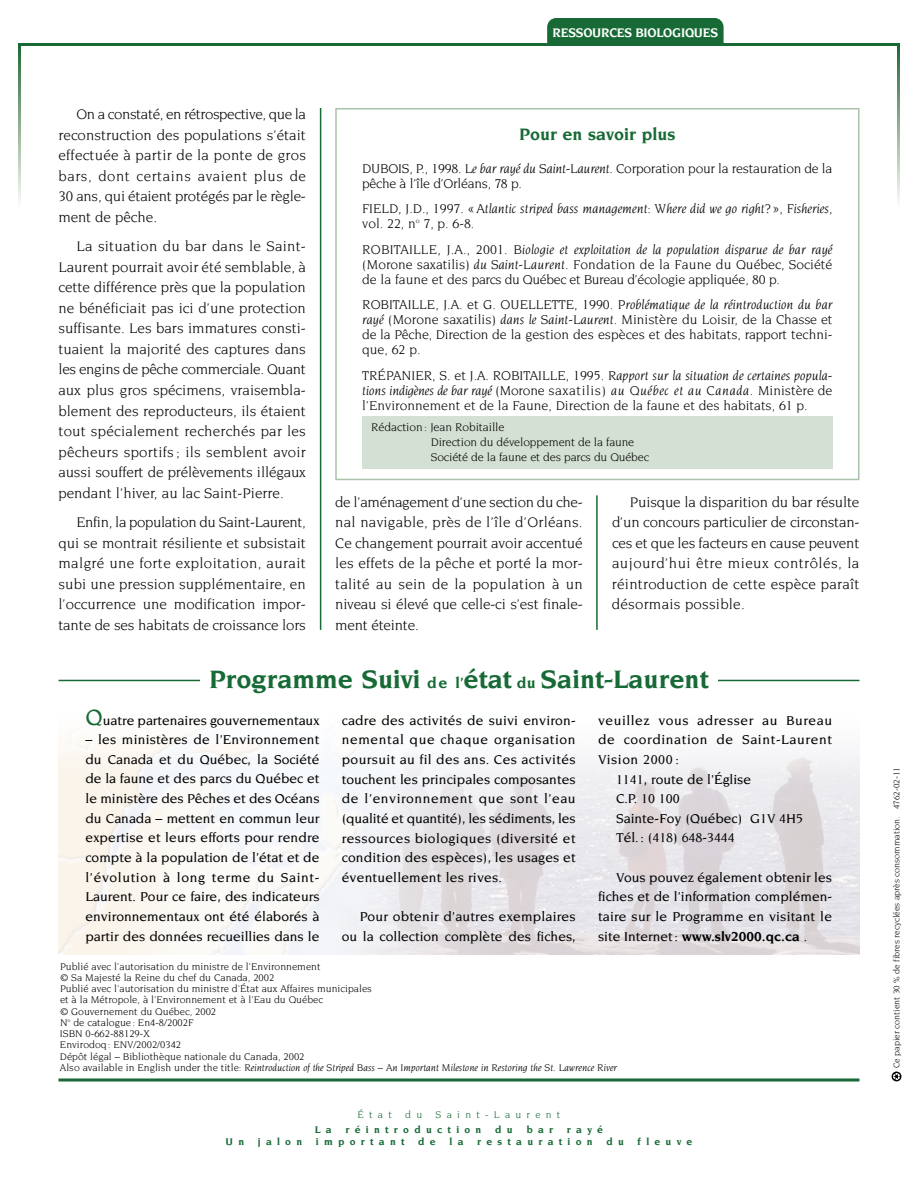
<style>
.page{position:relative;width:918px;height:1188px;background:#fff}
.page>*{position:absolute;margin:0;border:0;box-sizing:border-box;transform-origin:0 0}
.t1{font:700 27.3px "Novarese";color:#176a35}
.t2{font:700 18px "Novarese";color:#176a35}
.t3{font:15px/20.5px "Novarese";letter-spacing:-.01em;color:#000;text-align:justify}
.t4{font:500 13.8px/19.6px "Novarese";color:#000;text-align:justify}
.t5{font:13.8px/15px "Novarese";letter-spacing:-.015em;color:#000;text-align:justify}
.t6{font:italic 13.8px/15px "Novarese";color:#000}
.t7{font:500 13.8px "Novarese";letter-spacing:.04em;color:#000}
.t8{font:500 13.8px "Novarese";letter-spacing:.045em;color:#000}
.t9{font:700 13.5px "Novarese";letter-spacing:-.02em;color:#fff;scale:.94 1}
.t10{font:12px/15px "Novarese";letter-spacing:-.01em;color:#000}
.t11{font:10.5px/11.2px "Novarese";color:#000}
.t12{font:700 10.5px "Novarese";letter-spacing:.5em;color:#176a35}
.t13{font:10.5px "Novarese";letter-spacing:.5em;color:#176a35}
.t14{font:9px "Novarese";color:#000}
.s1{font-style:italic}
.s2{font-style:normal}
.s3{font-size:16.05px}
.s4{font-weight:700}
.s5{font-size:24px;color:#176a35}
</style>
<div class="page">
<div style="left:362px;top:416px;width:471px;height:52px;background:#d4e0d3"></div>
<svg style="left:58px;top:1078px;width:802px;height:4px;background:#508f67"></svg>
<div style="left:547px;top:18px;width:177px;height:25px;background:#176a35"></div>
<hr style="left:18px;top:43px;width:882px;height:3px;background:#176a35">
<svg style="left:897px;top:46px;width:3px;height:155px"></svg>
<svg style="left:18px;top:46px;width:3px;height:155px"></svg>
<svg style="left:892px;top:1071px;width:10px;height:11px"></svg>
<hr style="left:320px;top:108px;width:1px;height:522px;background:#176a35">
<hr style="left:596px;top:495px;width:2px;height:135px;background:#176a35">
<img style="left:58px;top:733px;width:802px;height:222px">
<hr style="left:59px;top:680px;width:141px;height:1px;background:#176a35">
<hr style="left:718px;top:680px;width:141px;height:1px;background:#176a35">
<div style="left:335px;top:108px;width:525px;height:372px;border:2px solid #aac2aa"></div>
<p class="t3" style="left:58px;top:105px;width:249px;text-indent:18px">On a constaté, en rétrospective, que la reconstruction des populations s’était effectuée à partir de la ponte de gros bars, dont certains avaient plus de 30 ans, qui étaient protégés par le règle&shy;ment de pêche.</p>
<p class="t3" style="left:58px;top:237px;width:249px;text-indent:18px">La situation du bar dans le Saint-Laurent pourrait avoir été semblable, à cette différence près que la population ne bénéficiait pas ici d’une protection suffisante. Les bars immatures consti&shy;tuaient la majorité des captures dans les engins de pêche commerciale. Quant aux plus gros spécimens, vraisembla&shy;blement des reproducteurs, ils étaient tout spécialement recherchés par les pêcheurs sportifs ; ils semblent avoir aussi souffert de prélèvements illégaux pendant l’hiver, au lac Saint-Pierre.</p>
<p class="t3" style="left:58px;top:513px;width:249px;text-indent:18px">Enfin, la population du Saint-Laurent, qui se montrait résiliente et subsistait malgré une forte exploitation, aurait subi une pression supplémentaire, en l’occurrence une modification impor&shy;tante de ses habitats de croissance lors</p>
<p class="t9" style="left:553px;top:27px;width:178px">RESSOURCES BIOLOGIQUES</p>
<p class="t2" style="left:519px;top:126px;width:158px">Pour en savoir plus</p>
<p class="t5" style="left:362px;top:161px;width:472px">DUBOIS, P., 1998. <span class="s1">Le bar rayé du Saint-Laurent</span>. Corporation pour la restauration de la pêche à l’île d’Orléans, 78 p.</p>
<p class="t6" style="left:362px;top:202px;width:472px"><span class="s2">FIELD, J.D., 1997. «</span>Atlantic striped bass management: Where did we go right? »<span class="s2">,</span> Fisheries<span class="s2">, vol. 22, n</span><sup>o</sup> <span class="s2">7, p. 6-8.</span></p>
<p class="t5" style="left:362px;top:242px;width:472px">ROBITAILLE, J.A., 2001. <span class="s1">Biologie et exploitation de la population disparue de bar rayé </span>(Morone saxatilis) <span class="s1">du Saint-Laurent</span>. Fondation de la Faune du Québec, Société de la faune et des parcs du Québec et Bureau d’écologie appliquée, 80 p.</p>
<p class="t5" style="left:362px;top:298px;width:472px">ROBITAILLE, J.A. et G. OUELLETTE, 1990. <span class="s1">Problématique de la réintroduction du bar rayé</span> (Morone saxatilis) <span class="s1">dans le Saint-Laurent</span>. Ministère du Loisir, de la Chasse et de la Pêche, Direction de la gestion des espèces et des habitats, rapport techni&shy;que, 62 p.</p>
<p class="t5" style="left:362px;top:368px;width:472px">TRÉPANIER, S. et J.A. ROBITAILLE, 1995. <span class="s1">Rapport sur la situation de certaines popula&shy;tions indigènes de bar rayé</span> (Morone saxatilis) <span class="s1">au Québec et au Canada</span>. Ministère de l’Environnement et de la Faune, Direction de la faune et des habitats, 61 p.</p>
<p class="t10" style="left:431px;top:420px;width:220px;text-indent:-60px">Rédaction : Jean Robitaille<br>Direction du développement de la faune<br>Société de la faune et des parcs du Québec</p>
<p class="t3" style="left:335px;top:493px;width:249px">de l’aménagement d’une section du che&shy;nal navigable, près de l’île d’Orléans.<br>Ce changement pourrait avoir accentué les effets de la pêche et porté la mor&shy;talité au sein de la population à un niveau si élevé que celle-ci s’est finale&shy;ment éteinte.</p>
<p class="t3" style="left:612px;top:492px;width:249px;text-indent:18px">Puisque la disparition du bar résulte d’un concours particulier de circonstan&shy;ces et que les facteurs en cause peuvent aujourd’hui être mieux contrôlés, la réintroduction de cette espèce paraît désormais possible.</p>
<h1 class="t1" style="left:209px;top:667px;width:501px">Programme Suivi <span class="s3">de l’</span>état <span class="s3">du</span> Saint-Laurent</h1>
<p class="t7" style="left:598px;top:714px;width:236px">veuillez vous adresser au Bureau</p>
<p class="t8" style="left:598px;top:734px;width:236px">de coordination de Saint-Laurent</p>
<p class="t7" style="left:598px;top:754px;width:82px">Vision 2000 :</p>
<p class="t4" style="left:616px;top:770px;width:137px">1141, route de l’Église</p>
<p class="t4" style="left:616px;top:790px;width:65px">C.P. 10 100</p>
<p class="t4" style="left:616px;top:809px;width:189px">Sainte-Foy (Québec) G1V 4H5</p>
<p class="t4" style="left:616px;top:829px;width:120px">Tél. : (418) 648-3444</p>
<p class="t4" style="left:598px;top:868px;width:236px;text-indent:18px">Vous pouvez également obtenir les fiches et de l’information complémen&shy;taire sur le Programme en visitant le site Internet : <span class="s4">www.slv2000.qc.ca</span> .</p>
<p class="t4" style="left:86px;top:711px;width:236px"><span class="s5">Q</span>uatre partenaires gouvernementaux</p>
<p class="t4" style="left:85px;top:731px;width:236px">– les ministères de l’Environnement du Canada et du Québec, la Société de la faune et des parcs du Québec et le ministère des Pêches et des Océans du Canada – mettent en commun leur expertise et leurs efforts pour rendre compte à la population de l’état et de l’évolution à long terme du Saint-Laurent. Pour ce faire, des indicateurs environnementaux ont été élaborés à partir des données recueillies dans le</p>
<p class="t4" style="left:342px;top:711px;width:236px">cadre des activités de suivi environ&shy;nemental que chaque organisation poursuit au fil des ans. Ces activités touchent les principales composantes de l’environnement que sont l’eau (qualité et quantité), les sédiments, les ressources biologiques (diversité et condition des espèces), les usages et éventuellement les rives.</p>
<p class="t4" style="left:342px;top:908px;width:236px;text-align:right">Pour obtenir d’autres exemplaires ou la collection complète des fiches,</p>
<p class="t11" style="left:60px;top:961px;width:559px">Publié avec l’autorisation du ministre de l’Environnement<br>© Sa Majesté la Reine du chef du Canada, 2002<br>Publié avec l'autorisation du ministre d'État aux Affaires municipales<br>et à la Métropole, à l'Environnement et à l'Eau du Québec<br>© Gouvernement du Québec, 2002<br>N<sup>o</sup> de catalogue : En4-8/2002F<br>ISBN 0-662-88129-X<br>Envirodoq : ENV/2002/0342<br>Dépôt légal – Bibliothèque nationale du Canada, 2002<br>Also available in English under the title: <span class="s1">Reintroduction of the Striped Bass – An Important Milestone in Restoring the St. Lawrence River</span></p>
<p class="t13" style="left:357px;top:1110px;width:36px">État</p>
<p class="t13" style="left:405px;top:1110px;width:18px">d u</p>
<p class="t13" style="left:436px;top:1110px;width:126px">Saint-Laurent</p>
<p class="t12" style="left:315px;top:1125px;width:18px">L a</p>
<p class="t12" style="left:346px;top:1125px;width:137px">réintroduction</p>
<p class="t12" style="left:495px;top:1125px;width:19px">d u</p>
<p class="t12" style="left:526px;top:1125px;width:28px">bar</p>
<p class="t12" style="left:567px;top:1125px;width:38px">rayé</p>
<p class="t12" style="left:226px;top:1137px;width:20px">U n</p>
<p class="t12" style="left:258px;top:1137px;width:46px">jalon</p>
<p class="t12" style="left:316px;top:1137px;width:90px">important</p>
<p class="t12" style="left:418px;top:1137px;width:19px">d e</p>
<p class="t12" style="left:450px;top:1137px;width:16px">l a</p>
<p class="t12" style="left:477px;top:1137px;width:117px">restauration</p>
<p class="t12" style="left:606px;top:1137px;width:19px">d u</p>
<p class="t12" style="left:638px;top:1137px;width:56px">fleuve</p>
<p class="t14" style="left:893px;top:1068px;width:303px;rotate:-90deg">Ce papier contient 30 % de fibres recyclées après consommation. 4762-02-11</p>
</div>
